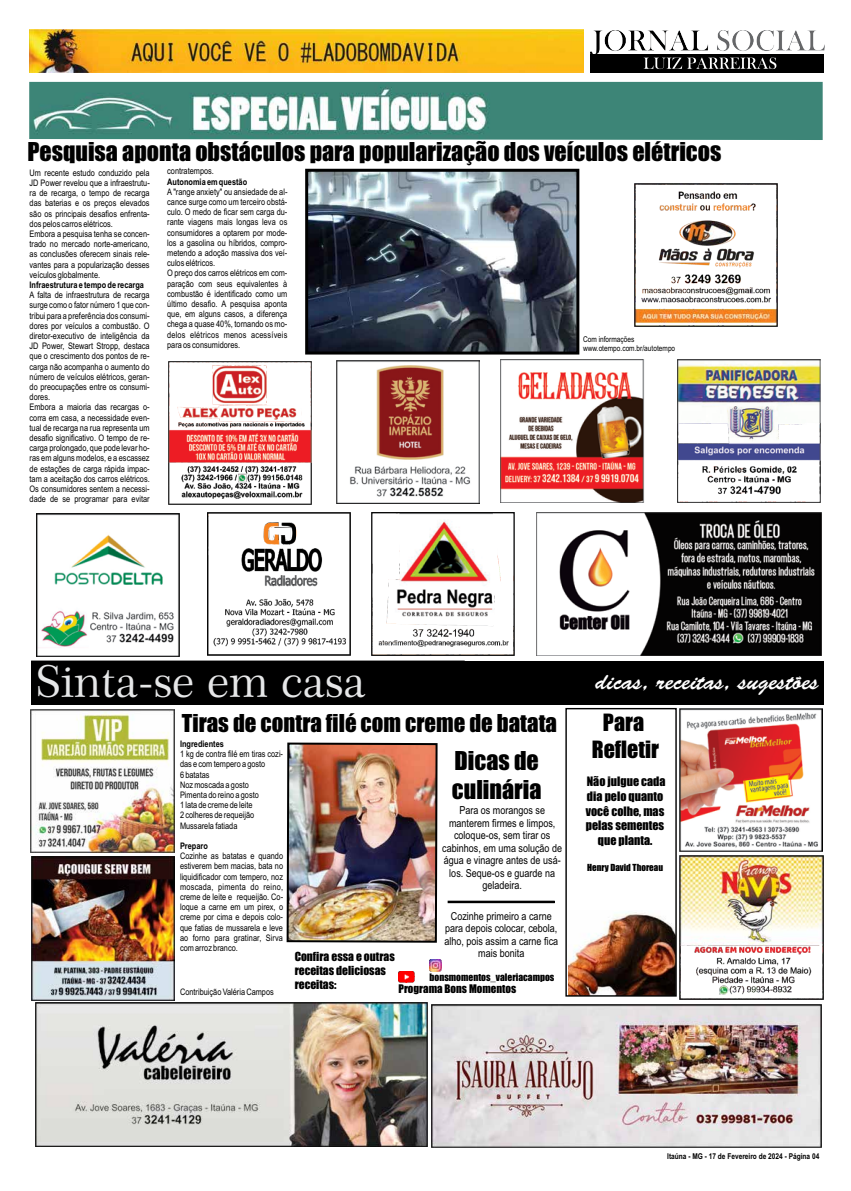
<style>
.page{position:relative;width:851px;height:1191px;background:#fff}
.page>*{position:absolute;margin:0;border:0;box-sizing:border-box;transform-origin:0 0}
.t1{font:45.7px "Ebrima";color:#fff}
.t2{font:44.4px "Century 751 BT Roman B";color:#e6e7e8}
.t3{font:24px/29.3px "Impact";color:#000}
.t4{font:23.5px "Brush Script Std";color:#fff}
.t5{font:22.8px "Impact";color:#000}
.t6{font:22px/26.8px "Impact";color:#000;text-align:center}
.t7{font:12px/14.6px "Impact";color:#000;text-align:center}
.t8{font:11.5px/14.1px "Impact";color:#000}
.t9{font:11px/12.5px "Arial Narrow";color:#000;text-align:center}
.t10{font:10.9px "Impact";color:#000}
.t11{font:9.5px "Impact";color:#000}
.t12{font:9px/10.2px "Arial Narrow";color:#000}
.t13{font:700 9px "Arial Narrow";color:#000}
.t14{font:9px "Impact";color:#000}
.t15{font:8px/9.1px "Arial Narrow";color:#000}
.t16{font:700 8px "Arial Narrow";color:#000}
</style>
<div class="page">
<img style="left:371px;top:512px;width:144px;height:144px">
<img style="left:36px;top:513px;width:144px;height:143px">
<img style="left:29px;top:82px;width:793px;height:58px">
<img style="left:207px;top:512px;width:144px;height:144px">
<img style="left:536px;top:513px;width:285px;height:142px">
<img style="left:168px;top:361px;width:143px;height:143px">
<img style="left:590px;top:30px;width:234px;height:25px">
<div style="left:590px;top:54px;width:233px;height:19px;background:#000"></div>
<svg style="left:643px;top:57px;width:133px;height:12px"></svg>
<img style="left:29px;top:30px;width:554px;height:43px">
<img style="left:568px;top:912px;width:106px;height:82px">
<div style="left:32px;top:661px;width:791px;height:43px;background:#000"></div>
<img style="left:31px;top:857px;width:143px;height:143px">
<img style="left:679px;top:856px;width:144px;height:143px">
<img style="left:31px;top:709px;width:143px;height:144px">
<img style="left:679px;top:708px;width:143px;height:143px">
<img style="left:431px;top:1004px;width:390px;height:143px">
<img style="left:36px;top:1003px;width:391px;height:143px">
<img style="left:398px;top:971px;width:16px;height:11px">
<svg style="left:429px;top:959px;width:12px;height:12px"></svg>
<div style="left:565px;top:708px;width:111px;height:288px;border:1px solid #000"></div>
<img style="left:286px;top:742px;width:152px;height:201px">
<img style="left:309px;top:173px;width:266px;height:177px">
<div style="left:305px;top:169px;width:274px;height:185px;border:3px solid #000"></div>
<div style="left:448px;top:901px;width:106px;height:2px;border:1px solid #000"></div>
<img style="left:337px;top:360px;width:143px;height:143px">
<img style="left:500px;top:359px;width:144px;height:143px">
<img style="left:677px;top:360px;width:143px;height:143px">
<img style="left:634px;top:183px;width:143px;height:144px">
<h3 class="t3" style="left:27px;top:136px;width:695px">Pesquisa aponta obstáculos para popularização dos veículos elétricos</h3>
<p class="t12" style="left:30px;top:167px;width:122px">Um recente estudo conduzido pela JD Power revelou que a infraestrutu&shy;ra de recarga, o tempo de recarga das baterias e os preços elevados são os principais desafios enfrenta&shy;dos pelos carros elétricos.<br>Embora a pesquisa tenha se concen&shy;trado no mercado norte-americano, as conclusões oferecem sinais rele&shy;vantes para a popularização desses veículos globalmente.</p>
<p class="t13" style="left:30px;top:278px;width:116px">Infraestrutura e tempo de recarga</p>
<p class="t12" style="left:30px;top:290px;width:122px">A falta de infraestrutura de recarga surge como o fator número 1 que con&shy;tribui para a preferência dos consumi&shy;dores por veículos a combustão. O diretor-executivo de inteligência da JD Power, Stewart Stropp, destaca que o crescimento dos pontos de re&shy;carga não acompanha o aumento do número de veículos elétricos, geran&shy;do preocupações entre os consumi&shy;dores.<br>Embora a maioria das recargas o&shy;corra em casa, a necessidade even&shy;tual de recarga na rua representa um desafio significativo. O tempo de re&shy;carga prolongado, que pode levar ho&shy;ras em alguns modelos, e a escassez de estações de carga rápida impac&shy;tam a aceitação dos carros elétricos.<br>Os consumidores sentem a necessi&shy;dade de se programar para evitar</p>
<p class="t12" style="left:167px;top:166px;width:48px">contratempos.</p>
<p class="t13" style="left:167px;top:175px;width:81px">Autonomia em questão</p>
<p class="t12" style="left:167px;top:186px;width:122px">A"range anxiety" ou ansiedade de al&shy;cance surge como um terceiro obstá&shy;culo. O medo de ficar sem carga du&shy;rante viagens mais longas leva os consumidores a optarem por mode&shy;los a gasolina ou híbridos, compro&shy;metendo a adoção massiva dos veí&shy;culos elétricos.<br>O preço dos carros elétricos em com&shy;paração com seus equivalentes à combustão é identificado como um último desafio. A pesquisa aponta que, em alguns casos, a diferença chega a quase 40%, tornando os mo&shy;delos elétricos menos acessíveis para os consumidores.</p>
<p class="t15" style="left:583px;top:334px;width:94px">Com informações www.otempo.com.br/autotempo</p>
<h1 class="t1" style="left:43px;top:640px;width:333px">Sinta-se em casa</h1>
<h2 class="t2" style="left:35px;top:654px;width:333px">Sinta-se em casa</h2>
<h3 class="t5" style="left:182px;top:705px;width:376px">Tiras de contra filé com creme de batata</h3>
<p class="t13" style="left:180px;top:737px;width:45px">Ingredientes</p>
<p class="t12" style="left:180px;top:748px;width:104px">1 kg de contra filé em tiras cozi&shy;das e com tempero a gosto<br>6 batatas<br>Noz moscada a gosto<br>Pimenta do reino a gosto<br>1 lata de creme de leite<br>2 colheres de requeijão<br>Mussarela fatiada</p>
<p class="t13" style="left:180px;top:839px;width:29px">Preparo</p>
<p class="t12" style="left:180px;top:850px;width:105px;text-align:justify">Cozinhe as batatas e quando estiverem bem macias, bata no liquidificador com tempero, noz moscada, pimenta do reino, creme de leite e requeijão. Co&shy;loque a carne em um pirex, o creme por cima e depois colo&shy;que fatias de mussarela e leve ao forno para gratinar, Sirva com arroz branco.</p>
<p class="t12" style="left:180px;top:986px;width:95px">Contribuição Valéria Campos</p>
<h3 class="t3" style="left:452px;top:745px;width:91px">Dicas de culinária</h3>
<p class="t9" style="left:442px;top:803px;width:121px">Para os morangos se manterem firmes e limpos, coloque-os, sem tirar os cabinhos, em uma solução de água e vinagre antes de usá&shy;los. Seque-os e guarde na geladeira.</p>
<p class="t9" style="left:444px;top:909px;width:115px">Cozinhe primeiro a carne para depois colocar, cebola, alho, pois assim a carne fica mais bonita</p>
<p class="t8" style="left:294px;top:949px;width:102px">Confira essa e outras receitas deliciosas receitas:</p>
<p class="t11" style="left:429px;top:970px;width:126px">bonsmomentos_valeriacampos</p>
<p class="t10" style="left:398px;top:980px;width:119px">Programa Bons Momentos</p>
<h3 class="t4" style="left:595px;top:668px;width:225px">dicas, receitas, sugestões</h3>
<h3 class="t6" style="left:591px;top:708px;width:69px">Para<br>Refletir</h3>
<h3 class="t7" style="left:585px;top:774px;width:81px">Não julgue cada dia pelo quanto você colhe, mas pelas sementes que planta.</h3>
<p class="t14" style="left:587px;top:860px;width:78px">Henry David Thoreau</p>
<p class="t16" style="left:667px;top:1150px;width:154px">Itaúna - MG - 17 de Fevereiro de 2024 - Página 04</p>
</div>
